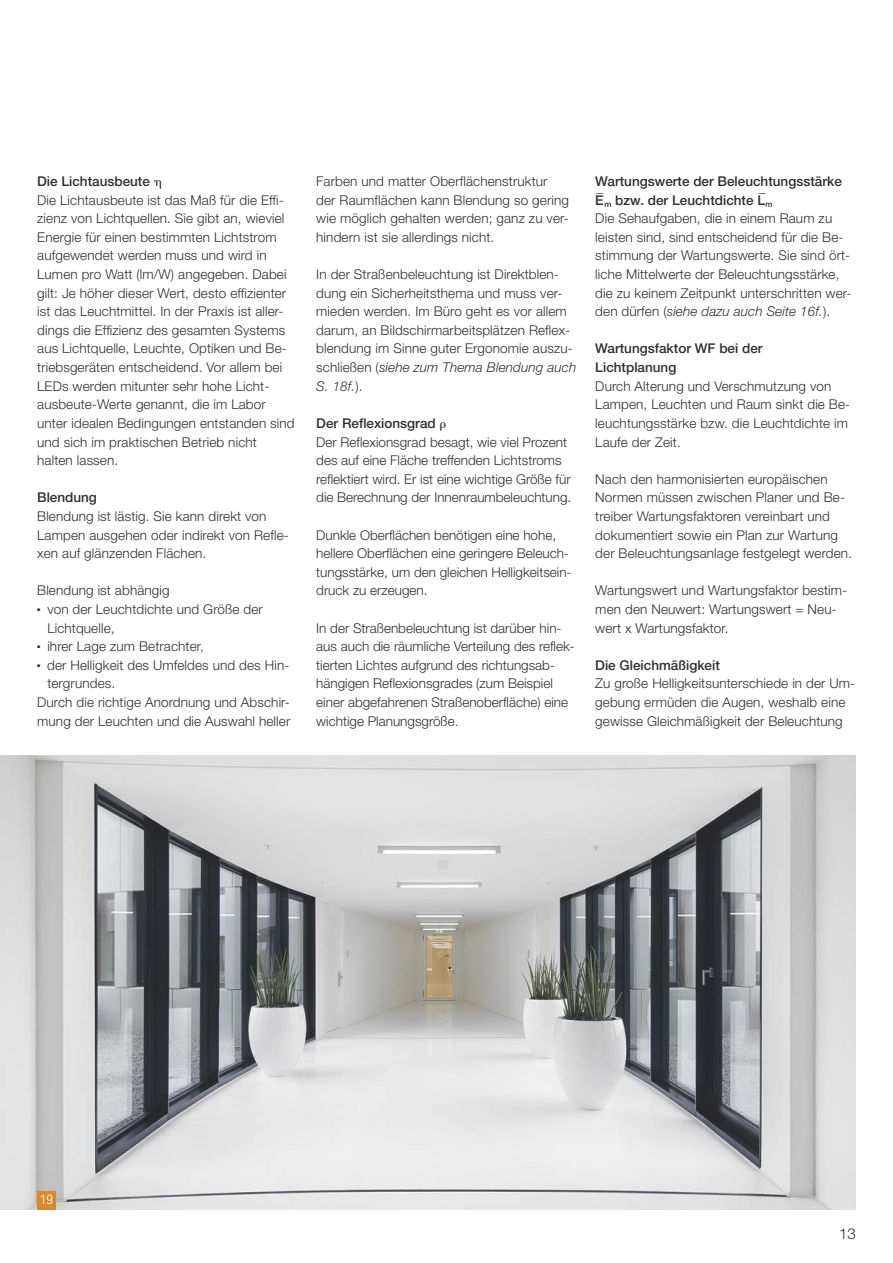
<style>
.page{position:relative;width:893px;height:1263px;background:#fff}
.page>*{position:absolute;margin:0;border:0;box-sizing:border-box;transform-origin:0 0}
.t1{font:300 15px "Helvetica Neue LT Pro";color:#2f2f2e}
.t2{font:300 13.5px/18.6px "Helvetica Neue LT Pro";letter-spacing:.01em;color:#2f2f2e}
.t3{font:500 13.5px/18.6px "Helvetica Neue LT Pro";color:#2f2f2e}
.t4{font:300 condensed 13.5px "Helvetica Neue LT Pro";color:#fff}
.t5{font:500 8.1px "Helvetica Neue LT Pro";color:#2f2f2e}
.s1{font-style:italic}
</style>
<div class="page">
<img style="left:0;top:755px;width:856px;height:454px">
<div style="left:37px;top:1191px;width:19px;height:18px;background:#d9882b"></div>
<p class="t3" style="left:37px;top:173px;width:114px">Die Lichtausbeute</p>
<p class="t2" style="left:37px;top:192px;width:259px">Die Lichtausbeute ist das Maß für die Effi&shy;zienz von Lichtquellen. Sie gibt an, wieviel Energie für einen bestimmten Lichtstrom aufgewendet werden muss und wird in Lumen pro Watt (lm/W) angegeben. Dabei gilt: Je höher dieser Wert, desto effizienter ist das Leuchtmittel. In der Praxis ist aller&shy;dings die Effizienz des gesamten Systems aus Lichtquelle, Leuchte, Optiken und Be&shy;triebsgeräten entscheidend. Vor allem bei LEDs werden mitunter sehr hohe Licht&shy;ausbeute-Werte genannt, die im Labor unter idealen Bedingungen entstanden sind und sich im praktischen Betrieb nicht halten lassen.</p>
<p class="t3" style="left:37px;top:490px;width:61px">Blendung</p>
<p class="t2" style="left:37px;top:508px;width:253px">Blendung ist lästig. Sie kann direkt von<br>Lampen ausgehen oder indirekt von Refle&shy;xen auf glänzenden Flächen.</p>
<p class="t2" style="left:37px;top:583px;width:134px">Blendung ist abhängig</p>
<p class="t2" style="left:47px;top:601px;width:217px">von der Leuchtdichte und Größe der</p>
<p class="t2" style="left:47px;top:620px;width:69px">Lichtquelle,</p>
<p class="t2" style="left:47px;top:638px;width:158px">ihrer Lage zum Betrachter,</p>
<p class="t2" style="left:47px;top:657px;width:244px">der Helligkeit des Umfeldes und des Hin-</p>
<p class="t2" style="left:47px;top:676px;width:69px">tergrundes.</p>
<p class="t2" style="left:37px;top:694px;width:254px">Durch die richtige Anordnung und Abschir-</p>
<p class="t2" style="left:37px;top:713px;width:255px">mung der Leuchten und die Auswahl heller</p>
<p class="t2" style="left:316px;top:173px;width:254px">Farben und matter Oberflächenstruktur der Raumflächen kann Blendung so gering wie möglich gehalten werden; ganz zu ver&shy;hindern ist sie allerdings nicht.</p>
<p class="t2" style="left:316px;top:266px;width:262px">In der Straßenbeleuchtung ist Direktblen&shy;dung ein Sicherheitsthema und muss ver&shy;mieden werden. Im Büro geht es vor allem darum, an Bildschirmarbeitsplätzen Reflex&shy;blendung im Sinne guter Ergonomie auszu&shy;schließen (<span class="s1">siehe zum Thema Blendung auch S. 18f.</span>).</p>
<p class="t3" style="left:316px;top:415px;width:121px">Der Reflexionsgrad</p>
<p class="t2" style="left:316px;top:434px;width:257px">Der Reflexionsgrad besagt, wie viel Prozent des auf eine Fläche treffenden Lichtstroms reflektiert wird. Er ist eine wichtige Größe für die Berechnung der Innenraumbeleuchtung.</p>
<p class="t2" style="left:316px;top:527px;width:257px">Dunkle Oberflächen benötigen eine hohe, hellere Oberflächen eine geringere Beleuch&shy;tungsstärke, um den gleichen Helligkeitsein&shy;druck zu erzeugen.</p>
<p class="t2" style="left:316px;top:620px;width:260px">In der Straßenbeleuchtung ist darüber hin&shy;aus auch die räumliche Verteilung des reflek&shy;tierten Lichtes aufgrund des richtungsab&shy;hängigen Reflexionsgrades (zum Beispiel einer abgefahrenen Straßenoberfläche) eine wichtige Planungsgröße.</p>
<p class="t3" style="left:595px;top:173px;width:248px">Wartungswerte der Beleuchtungsstärke<br>E<sub>m</sub> bzw. der Leuchtdichte L</p>
<p class="t3" style="left:596px;top:180px;width:8px">_</p>
<p class="t3" style="left:759px;top:180px;width:8px">_</p>
<p class="t5" style="left:765px;top:201px;width:9px">m</p>
<p class="t2" style="left:595px;top:210px;width:258px">Die Sehaufgaben, die in einem Raum zu leisten sind, sind entscheidend für die Be&shy;stimmung der Wartungswerte. Sie sind ört&shy;liche Mittelwerte der Beleuchtungsstärke, die zu keinem Zeitpunkt unterschritten wer&shy;den dürfen (<span class="s1">siehe dazu auch Seite 16f.</span>).</p>
<p class="t3" style="left:595px;top:341px;width:169px">Wartungsfaktor WF bei der<br>Lichtplanung</p>
<p class="t2" style="left:595px;top:378px;width:256px">Durch Alterung und Verschmutzung von Lampen, Leuchten und Raum sinkt die Be&shy;leuchtungsstärke bzw. die Leuchtdichte im Laufe der Zeit.</p>
<p class="t2" style="left:595px;top:471px;width:258px">Nach den harmonisierten europäischen Normen müssen zwischen Planer und Be&shy;treiber Wartungsfaktoren vereinbart und dokumentiert sowie ein Plan zur Wartung der Beleuchtungsanlage festgelegt werden.</p>
<p class="t2" style="left:595px;top:583px;width:253px">Wartungswert und Wartungsfaktor bestim&shy;men den Neuwert: Wartungswert = Neu&shy;wert x Wartungsfaktor.</p>
<p class="t3" style="left:595px;top:657px;width:126px">Die Gleichmäßigkeit</p>
<p class="t2" style="left:595px;top:676px;width:261px">Zu große Helligkeitsunterschiede in der Um&shy;gebung ermüden die Augen, weshalb eine gewisse Gleichmäßigkeit der Beleuchtung</p>
<p class="t4" style="left:40px;top:1195px;width:14px">19</p>
<p class="t1" style="left:839px;top:1228px;width:18px">13</p>
</div>
